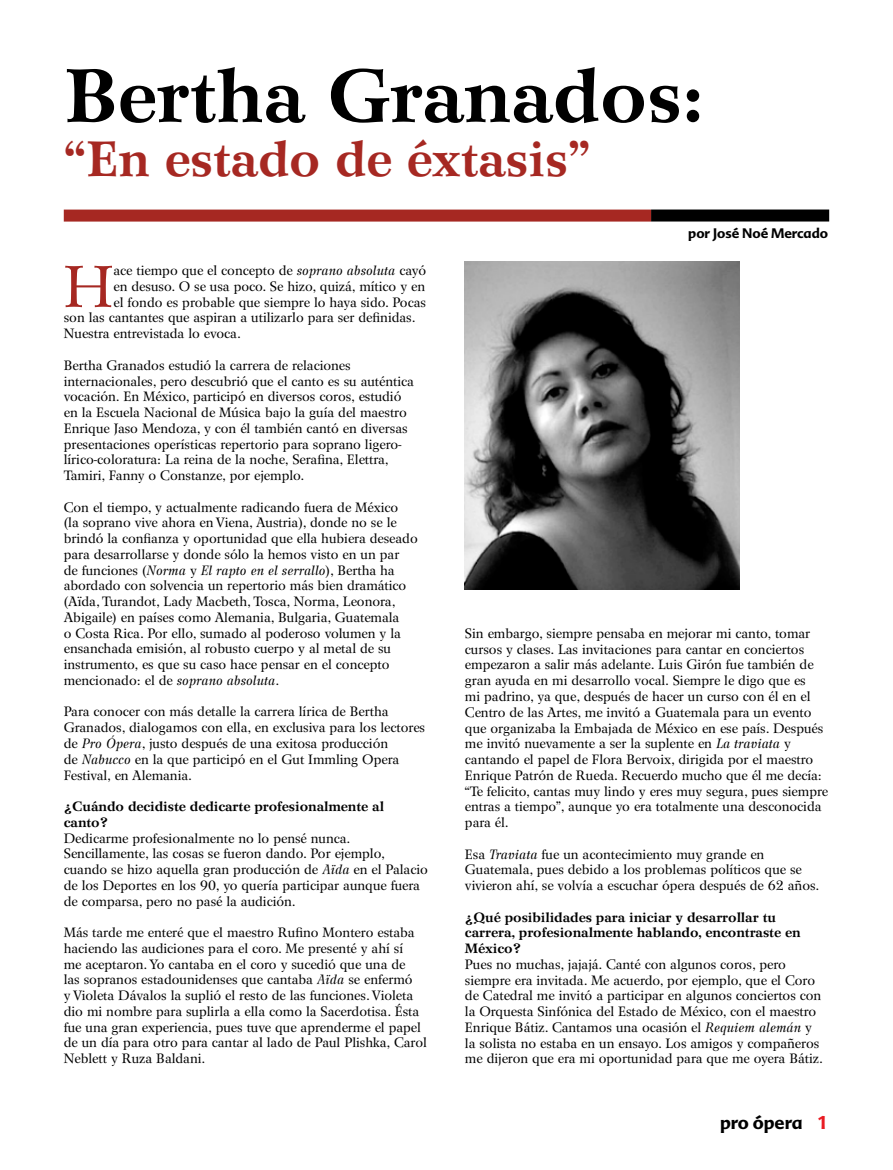
<style>
.page{position:relative;width:893px;height:1170px;background:#fff}
.page>*{position:absolute;margin:0;border:0;box-sizing:border-box;transform-origin:0 0}
.t1{font:700 75px "Wilke";color:#000}
.t2{font:58.35px "Wilke";color:#a62822}
.t3{font:700 49.5px "Wilke";color:#a62822}
.t4{font:700 18px "Advert";color:#000}
.t5{font:13.5px/15.8px "Wilke";color:#000}
.t6{font:700 13.5px/15.8px "Wilke";color:#000}
.t7{font:700 13.5px "Advert";color:#000}
.s1{font-style:italic}
</style>
<div class="page">
<div style="left:651px;top:209px;width:178px;height:12px;background:#000"></div>
<div style="left:64px;top:209px;width:587px;height:12px;background:#a62822"></div>
<img style="left:465px;top:261px;width:275px;height:328px">
<h1 class="t1" style="left:64px;top:51px;width:641px">Bertha Granados:</h1>
<h3 class="t3" style="left:64px;top:130px;width:529px">“En estado de éxtasis”</h3>
<p class="t7" style="left:688px;top:224px;width:141px">por José Noé Mercado</p>
<h2 class="t2" style="left:64px;top:252px;width:51px">H</h2>
<p class="t5" style="left:114px;top:263px;width:314px">ace tiempo que el concepto de <span class="s1">soprano absoluta</span> cayó</p>
<p class="t5" style="left:114px;top:278px;width:313px">en desuso. O se usa poco. Se hizo, quizá, mítico y en</p>
<p class="t5" style="left:114px;top:294px;width:314px">el fondo es probable que siempre lo haya sido. Pocas</p>
<p class="t5" style="left:64px;top:310px;width:353px">son las cantantes que aspiran a utilizarlo para ser definidas.</p>
<p class="t5" style="left:64px;top:326px;width:179px">Nuestra entrevistada lo evoca.</p>
<p class="t5" style="left:64px;top:357px;width:352px">Bertha Granados estudió la carrera de relaciones internacionales, pero descubrió que el canto es su auténtica vocación. En México, participó en diversos coros, estudió en la Escuela Nacional de Música bajo la guía del maestro Enrique Jaso Mendoza, y con él también cantó en diversas presentaciones operísticas repertorio para soprano ligero&shy;lírico-coloratura: La reina de la noche, Serafina, Elettra, Tamiri, Fanny o Constanze, por ejemplo.</p>
<p class="t5" style="left:64px;top:499px;width:355px">Con el tiempo, y actualmente radicando fuera de México<br>(la soprano vive ahora en Viena, Austria), donde no se le brindó la confianza y oportunidad que ella hubiera deseado para desarrollarse y donde sólo la hemos visto en un par<br>de funciones (<span class="s1">Norma</span> y <span class="s1">El rapto en el serrallo</span>), Bertha ha abordado con solvencia un repertorio más bien dramático (Aïda, Turandot, Lady Macbeth, Tosca, Norma, Leonora, Abigaile) en países como Alemania, Bulgaria, Guatemala<br>o Costa Rica. Por ello, sumado al poderoso volumen y la ensanchada emisión, al robusto cuerpo y al metal de su instrumento, es que su caso hace pensar en el concepto mencionado: el de <span class="s1">soprano absoluta</span>.</p>
<p class="t5" style="left:64px;top:704px;width:363px">Para conocer con más detalle la carrera lírica de Bertha Granados, dialogamos con ella, en exclusiva para los lectores de <span class="s1">Pro Ópera</span>, justo después de una exitosa producción<br>de <span class="s1">Nabucco</span> en la que participó en el Gut Immling Opera Festival, en Alemania.</p>
<p class="t6" style="left:64px;top:798px;width:322px">¿Cuándo decidiste dedicarte profesionalmente al canto?</p>
<p class="t5" style="left:64px;top:830px;width:366px">Dedicarme profesionalmente no lo pensé nunca.<br>Sencillamente, las cosas se fueron dando. Por ejemplo, cuando se hizo aquella gran producción de <span class="s1">Aïda</span> en el Palacio de los Deportes en los 90, yo quería participar aunque fuera de comparsa, pero no pasé la audición.</p>
<p class="t5" style="left:64px;top:924px;width:365px">Más tarde me enteré que el maestro Rufino Montero estaba haciendo las audiciones para el coro. Me presenté y ahí sí<br>me aceptaron. Yo cantaba en el coro y sucedió que una de<br>las sopranos estadounidenses que cantaba <span class="s1">Aïda</span> se enfermó<br>y Violeta Dávalos la suplió el resto de las funciones. Violeta dio mi nombre para suplirla a ella como la Sacerdotisa. Ésta fue una gran experiencia, pues tuve que aprenderme el papel de un día para otro para cantar al lado de Paul Plishka, Carol Neblett y Ruza Baldani.</p>
<p class="t5" style="left:465px;top:625px;width:365px">Sin embargo, siempre pensaba en mejorar mi canto, tomar cursos y clases. Las invitaciones para cantar en conciertos empezaron a salir más adelante. Luis Girón fue también de gran ayuda en mi desarrollo vocal. Siempre le digo que es<br>mi padrino, ya que, después de hacer un curso con él en el Centro de las Artes, me invitó a Guatemala para un evento que organizaba la Embajada de México en ese país. Después me invitó nuevamente a ser la suplente en <span class="s1">La traviata</span> y cantando el papel de Flora Bervoix, dirigida por el maestro Enrique Patrón de Rueda. Recuerdo mucho que él me decía: “Te felicito, cantas muy lindo y eres muy segura, pues siempre entras a tiempo”, aunque yo era totalmente una desconocida para él.</p>
<p class="t5" style="left:465px;top:846px;width:356px">Esa <span class="s1">Traviata</span> fue un acontecimiento muy grande en<br>Guatemala, pues debido a los problemas políticos que se vivieron ahí, se volvía a escuchar ópera después de 62 años.</p>
<p class="t6" style="left:465px;top:908px;width:337px">¿Qué posibilidades para iniciar y desarrollar tu carrera, profesionalmente hablando, encontraste en<br>México?</p>
<p class="t5" style="left:465px;top:956px;width:360px">Pues no muchas, jajajá. Canté con algunos coros, pero siempre era invitada. Me acuerdo, por ejemplo, que el Coro de Catedral me invitó a participar en algunos conciertos con la Orquesta Sinfónica del Estado de México, con el maestro Enrique Bátiz. Cantamos una ocasión el <span class="s1">Requiem alemán</span> y la solista no estaba en un ensayo. Los amigos y compañeros me dijeron que era mi oportunidad para que me oyera Bátiz.</p>
<h3 class="t4" style="left:720px;top:1111px;width:84px">pro ópera</h3>
</div>
